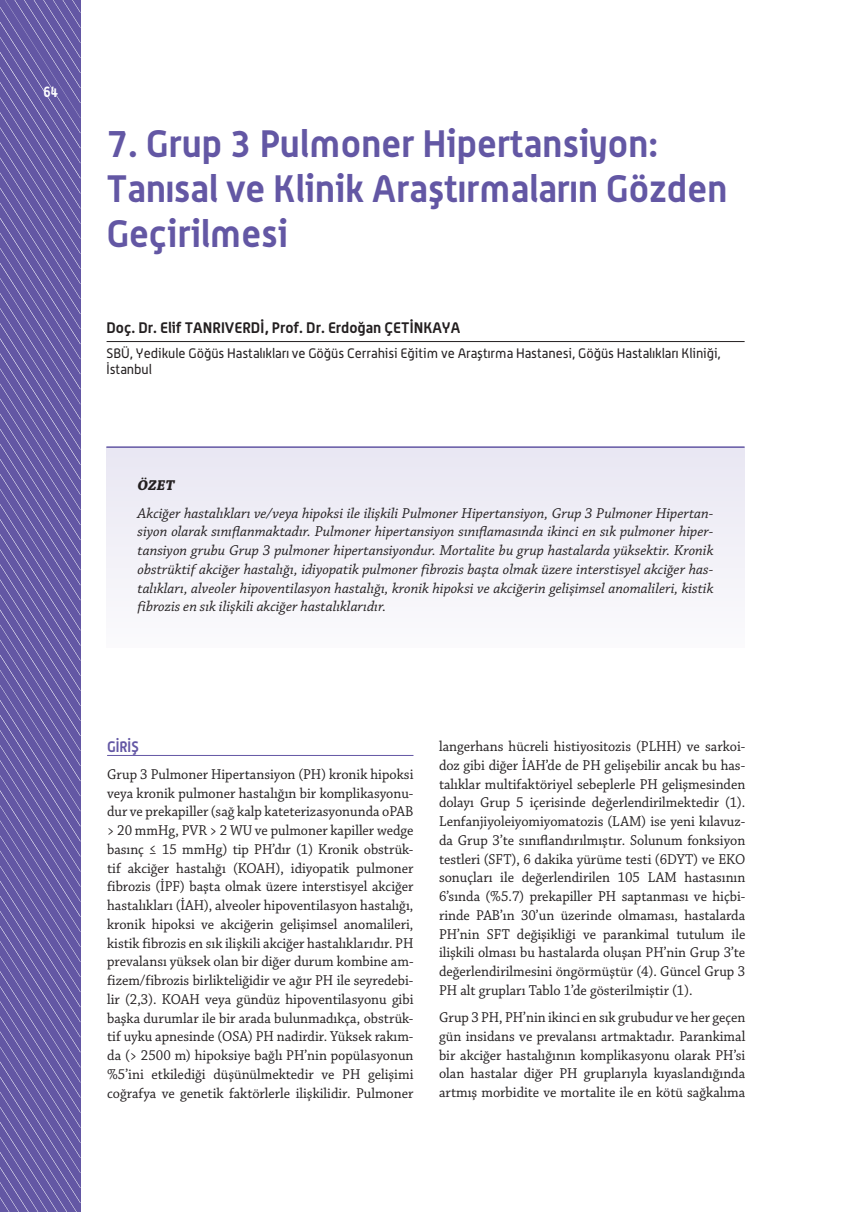
<style>
.page{position:relative;width:851px;height:1212px;background:#fff}
.page>*{position:absolute;margin:0;border:0;box-sizing:border-box;transform-origin:0 0}
.t1{font:700 37.5px/45px "Alwyn OT";color:#6357a4}
.t2{font:15px/18.8px "Chaparral Pro";color:#231f20;text-align:justify;scale:.95 1}
.t3{font:italic 15px/18.8px "Chaparral Pro";color:#231f20;text-align:justify}
.t4{font:700 15px "Alwyn";color:#231f20}
.t5{font:700 15px "Alwyn OT";color:#6357a4;scale:.95 1}
.t6{font:italic 700 15px "Chaparral Pro";color:#231f20}
.t7{font:700 15px "Alwyn OT";color:#fff;scale:.85 1}
.t8{font:13.5px/16.2px "Alwyn";color:#231f20}
</style>
<div class="page">
<svg style="left:0;top:0;width:80px;height:1212px;background:#6b60a9"></svg>
<div style="left:106px;top:447px;width:638px;height:201px;background:#f2f1f8"></div>
<hr style="left:107px;top:341px;width:637px;height:1px;background:#231f20">
<hr style="left:106px;top:446px;width:638px;height:2px;background:#6357a4">
<hr style="left:107px;top:755px;width:306px;height:1px;background:#6357a4">
<p class="t7" style="left:43px;top:82px;width:19px">64</p>
<h1 class="t1" style="left:106px;top:120px;width:622px">7. Grup 3 Pulmoner Hipertansiyon:<br>Tanısal ve Klinik Araştırmaların Gözden<br>Geçirilmesi</h1>
<p class="t4" style="left:107px;top:319px;width:355px">Doç. Dr. Elif TANRIVERDİ, Prof. Dr. Erdoğan ÇETİNKAYA</p>
<p class="t8" style="left:107px;top:345px;width:615px">SBÜ, Yedikule Göğüs Hastalıkları ve Göğüs Cerrahisi Eğitim ve Araştırma Hastanesi, Göğüs Hastalıkları Kliniği,<br>İstanbul</p>
<p class="t6" style="left:137px;top:477px;width:38px">ÖZET</p>
<p class="t3" style="left:137px;top:504px;width:577px">Akciğer hastalıkları ve/veya hipoksi ile ilişkili Pulmoner Hipertansiyon, Grup 3 Pulmoner Hipertan&shy;siyon olarak sınıflanmaktadır. Pulmoner hipertansiyon sınıflamasında ikinci en sık pulmoner hiper&shy;tansiyon grubu Grup 3 pulmoner hipertansiyondur. Mortalite bu grup hastalarda yüksektir. Kronik obstrüktif akciğer hastalığı, idiyopatik pulmoner fibrozis başta olmak üzere interstisyel akciğer has&shy;talıkları, alveoler hipoventilasyon hastalığı, kronik hipoksi ve akciğerin gelişimsel anomalileri, kistik fibrozis en sık ilişkili akciğer hastalıklarıdır.</p>
<p class="t5" style="left:107px;top:737px;width:35px">GİRİŞ</p>
<p class="t2" style="left:107px;top:765px;width:324px">Grup 3 Pulmoner Hipertansiyon (PH) kronik hipoksi veya kronik pulmoner hastalığın bir komplikasyonu&shy;dur ve prekapiller (sağ kalp kateterizasyonunda oPAB &gt; 20 mmHg, PVR &gt; 2 WU ve pulmoner kapiller wedge basınç ≤ 15 mmHg) tip PH’dır (1) Kronik obstrük&shy;tif akciğer hastalığı (KOAH), idiyopatik pulmoner fibrozis (İPF) başta olmak üzere interstisyel akciğer hastalıkları (İAH), alveoler hipoventilasyon hastalığı, kronik hipoksi ve akciğerin gelişimsel anomalileri, kistik fibrozis en sık ilişkili akciğer hastalıklarıdır. PH prevalansı yüksek olan bir diğer durum kombine am&shy;fizem/fibrozis birlikteliğidir ve ağır PH ile seyredebi&shy;lir (2,3). KOAH veya gündüz hipoventilasyonu gibi başka durumlar ile bir arada bulunmadıkça, obstrük&shy;tif uyku apnesinde (OSA) PH nadirdir. Yüksek rakım&shy;da (&gt; 2500 m) hipoksiye bağlı PH’nin popülasyonun %5’ini etkilediği düşünülmektedir ve PH gelişimi coğrafya ve genetik faktörlerle ilişkilidir. Pulmoner</p>
<p class="t2" style="left:439px;top:737px;width:324px">langerhans hücreli histiyositozis (PLHH) ve sarkoi&shy;doz gibi diğer İAH’de de PH gelişebilir ancak bu has&shy;talıklar multifaktöriyel sebeplerle PH gelişmesinden dolayı Grup 5 içerisinde değerlendirilmektedir (1).<br>Lenfanjiyoleiyomiyomatozis (LAM) ise yeni kılavuz&shy;da Grup 3’te sınıflandırılmıştır. Solunum fonksiyon testleri (SFT), 6 dakika yürüme testi (6DYT) ve EKO sonuçları ile değerlendirilen 105 LAM hastasının 6’sında (%5.7) prekapiller PH saptanması ve hiçbi&shy;rinde PAB’ın 30’un üzerinde olmaması, hastalarda PH’nin SFT değişikliği ve parankimal tutulum ile ilişkili olması bu hastalarda oluşan PH’nin Grup 3’te değerlendirilmesini öngörmüştür (4). Güncel Grup 3<br>PH alt grupları Tablo 1’de gösterilmiştir (1).</p>
<p class="t2" style="left:439px;top:1008px;width:324px">Grup 3 PH, PH’nin ikinci en sık grubudur ve her geçen gün insidans ve prevalansı artmaktadır. Parankimal bir akciğer hastalığının komplikasyonu olarak PH’si olan hastalar diğer PH gruplarıyla kıyaslandığında artmış morbidite ve mortalite ile en kötü sağkalıma</p>
</div>
